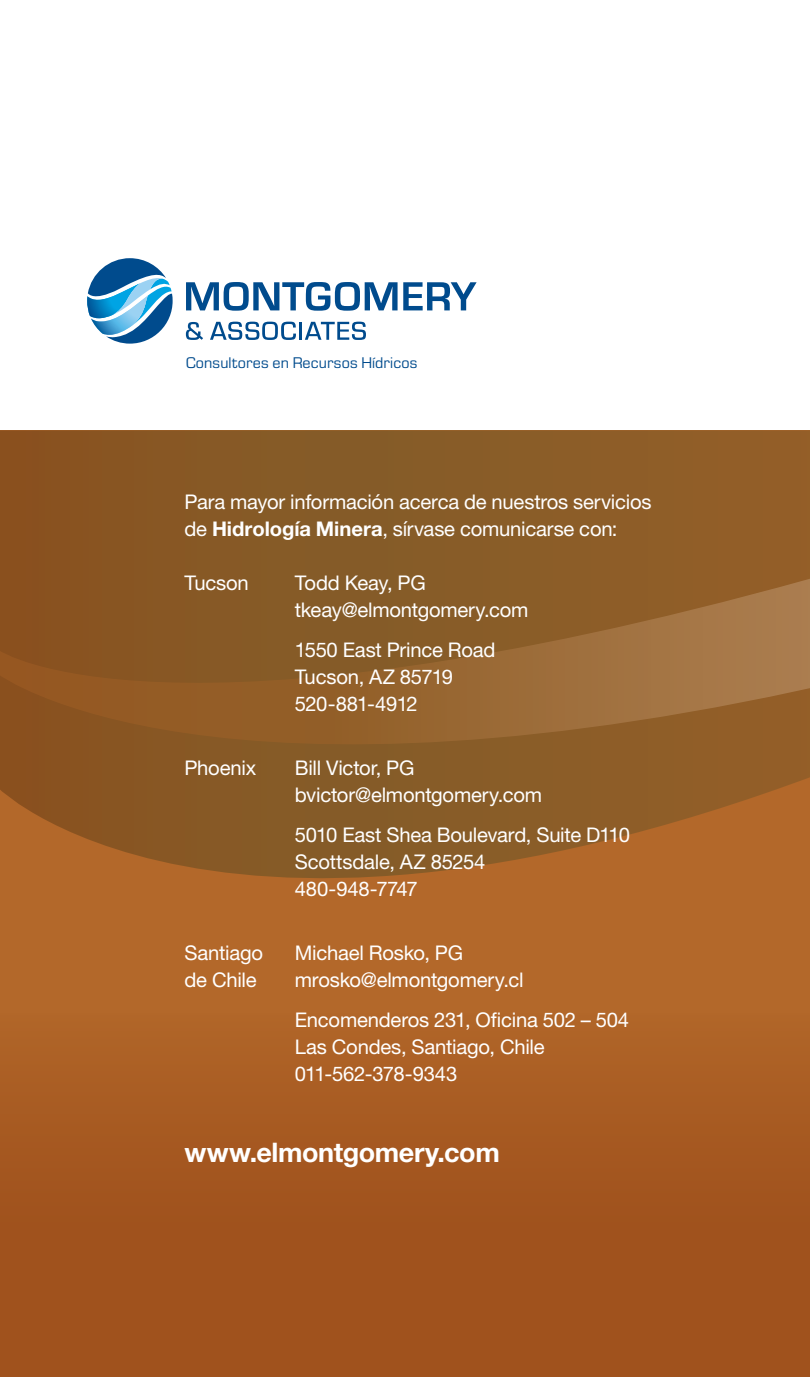
<style>
.page{position:relative;width:810px;height:1377px;background:#fff}
.page>*{position:absolute;margin:0;border:0;box-sizing:border-box;transform-origin:0 0}
.t1{font:700 27px "Helvetica Neue";letter-spacing:-.015em;color:#fff}
.t2{font:20.25px/27px "Helvetica Neue";letter-spacing:-.01em;color:#fff}
.t3{font:15.97px "Eurostile T";letter-spacing:.01em;color:#004b8d}
.s1{font-weight:700}
</style>
<div class="page">
<svg style="left:87px;top:258px;width:86px;height:86px"></svg>
<svg style="left:186px;top:282px;width:291px;height:29px"></svg>
<svg style="left:186px;top:322px;width:17px;height:18px"></svg>
<svg style="left:210px;top:322px;width:156px;height:18px"></svg>
<div style="left:0;top:430px;width:810px;height:947px;background:#b3682a"></div>
<svg style="left:0;top:430px;width:810px;height:449px"></svg>
<svg style="left:0;top:454px;width:810px;height:293px"></svg>
<div style="left:0;top:1013px;width:810px;height:364px;background:linear-gradient(to right,#a55720,#a55720)"></div>
<p class="t3" style="left:186px;top:354px;width:233px">Consultores en Recursos Hídricos</p>
<p class="t2" style="left:185px;top:488px;width:469px">Para mayor información acerca de nuestros servicios de <span class="s1">Hidrología Minera</span>, sírvase comunicarse con:</p>
<p class="t2" style="left:185px;top:569px;width:66px">Tucson</p>
<p class="t2" style="left:295px;top:569px;width:235px">Todd Keay, PG tkeay@elmontgomery.com</p>
<p class="t2" style="left:295px;top:636px;width:202px">1550 East Prince Road<br>Tucson, AZ 85719<br>520-881-4912</p>
<p class="t2" style="left:185px;top:754px;width:73px">Phoenix</p>
<p class="t2" style="left:295px;top:754px;width:249px">Bill Victor, PG bvictor@elmontgomery.com</p>
<p class="t2" style="left:295px;top:821px;width:337px">5010 East Shea Boulevard, Suite D110<br>Scottsdale, AZ 85254<br>480-948-7747</p>
<p class="t2" style="left:185px;top:939px;width:80px">Santiago</p>
<p class="t2" style="left:295px;top:939px;width:170px">Michael Rosko, PG</p>
<p class="t2" style="left:185px;top:966px;width:74px">de Chile</p>
<p class="t2" style="left:295px;top:959px;width:336px;line-height:40.1px">mrosko@elmontgomery.cl<br>Encomenderos 231, Oficina 502 – 504</p>
<p class="t2" style="left:295px;top:1033px;width:251px">Las Condes, Santiago, Chile<br>011-562-378-9343</p>
<h1 class="t1" style="left:185px;top:1136px;width:317px">www.elmontgomery.com</h1>
</div>
